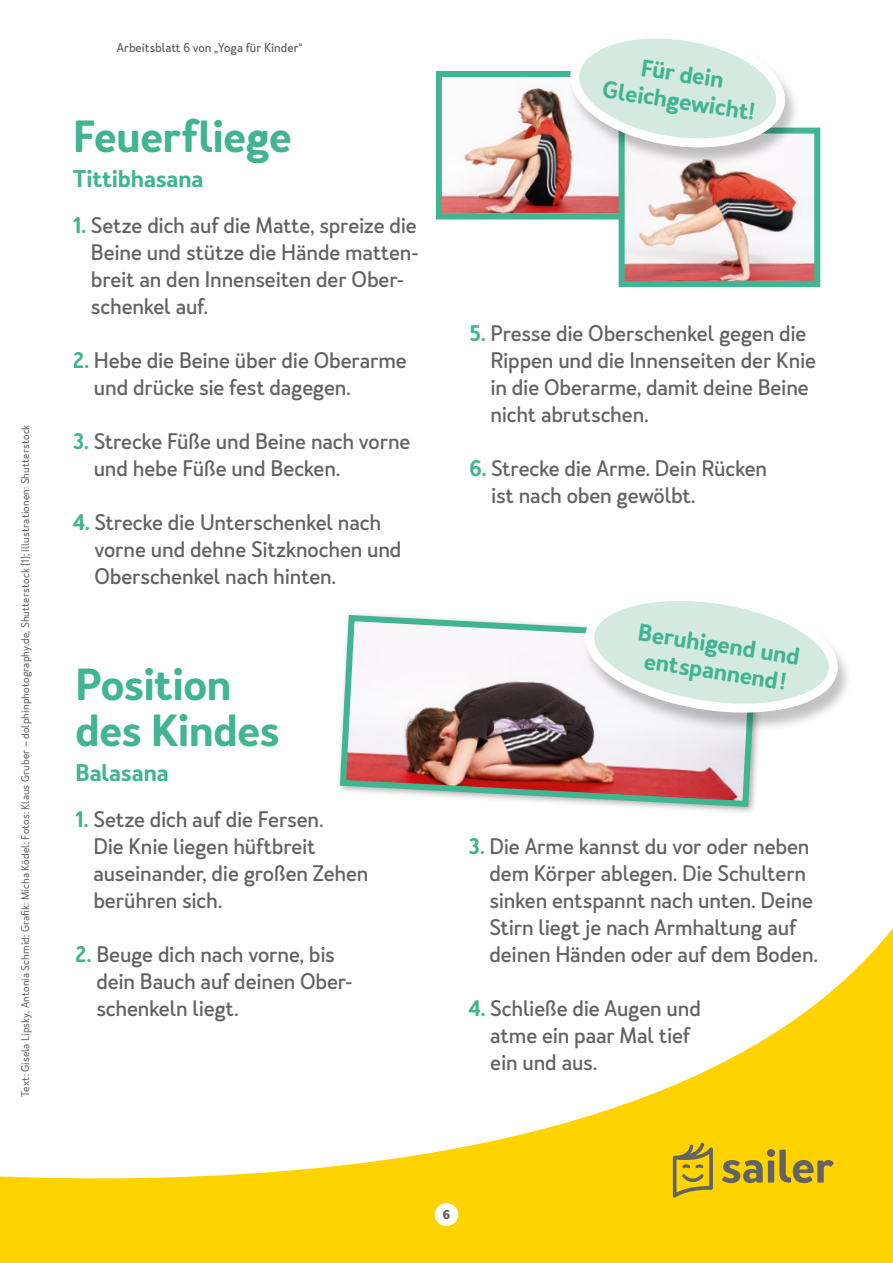
<style>
.page{position:relative;width:893px;height:1263px;background:#fff}
.page>*{position:absolute;margin:0;border:0;box-sizing:border-box;transform-origin:0 0}
.t1{font:600 42px/46.5px "Merlo Neue";letter-spacing:-.015em;color:#41b492}
.t2{font:600 22.5px/27px "Merlo Neue";letter-spacing:-.005em;color:#41b492;text-align:center}
.t3{font:500 21px/27px "Merlo Neue";letter-spacing:-.01em;color:#646363}
.t4{font:500 12px "Merlo Neue";color:#646363}
.t5{font:700 12px "Merlo Neue";color:#646363}
.t6{font:10.5px "Merlo Neue";letter-spacing:.01em;color:#646363}
.s1{font-weight:600;color:#41b492}
</style>
<div class="page">
<svg style="left:0;top:928px;width:893px;height:335px"></svg>
<img style="left:443px;top:88px;width:176px;height:125px">
<div style="left:436px;top:71px;width:200px;height:149px;border:6px solid #41b492"></div>
<img style="left:626px;top:167px;width:187px;height:113px">
<div style="left:619px;top:128px;width:201px;height:159px;border:6px solid #41b492"></div>
<div style="left:568px;top:31px;width:232px;height:136px;background:#000;opacity:.24"></div>
<svg style="left:560px;top:31px;width:235px;height:120px"></svg>
<img style="left:339px;top:614px;width:419px;height:196px">
<div style="left:582px;top:594px;width:271px;height:139px;background:#000;opacity:.24"></div>
<svg style="left:575px;top:594px;width:273px;height:121px"></svg>
<div style="left:435px;top:1203px;width:23px;height:23px;background:#fff;border-radius:50%"></div>
<svg style="left:660px;top:1135px;width:185px;height:80px"></svg>
<p class="t6" style="left:19px;top:1097px;width:674px;rotate:-90deg">Text: Gisela Lipsky, Antonia Schmid; Grafik: Micha Ködel; Fotos: Klaus Gruber – dolphinphotography.de, Shutterstock (1); Illustrationen: Shutterstock</p>
<p class="t4" style="left:117px;top:39px;width:187px">Arbeitsblatt 6 von „Yoga für Kinder“</p>
<h1 class="t1" style="left:73px;top:114px;width:220px">Feuerfliege</h1>
<p class="t2" style="left:73px;top:165px;width:132px">Tittibhasana</p>
<p class="t3" style="left:91px;top:212px;width:329px;text-indent:-18px"><span class="s1">1.</span> Setze dich auf die Matte, spreize die<br>Beine und stütze die Hände matten&shy;breit an den Innenseiten der Ober&shy;schenkel auf.</p>
<p class="t3" style="left:94px;top:347px;width:314px;text-indent:-21px"><span class="s1">2.</span> Hebe die Beine über die Oberarme und drücke sie fest dagegen.</p>
<p class="t3" style="left:94px;top:428px;width:318px;text-indent:-20px"><span class="s1">3.</span> Strecke Füße und Beine nach vorne und hebe Füße und Becken.</p>
<p class="t3" style="left:94px;top:509px;width:309px;text-indent:-21px"><span class="s1">4.</span> Strecke die Unterschenkel nach vorne und dehne Sitzknochen und<br>Oberschenkel nach hinten.</p>
<h1 class="t1" style="left:76px;top:662px;width:205px">Position des Kindes</h1>
<p class="t2" style="left:76px;top:759px;width:95px">Balasana</p>
<p class="t3" style="left:93px;top:806px;width:277px;text-indent:-18px"><span class="s1">1.</span> Setze dich auf die Fersen.<br>Die Knie liegen hüftbreit auseinander, die großen Zehen berühren sich.</p>
<p class="t3" style="left:96px;top:941px;width:258px;text-indent:-21px"><span class="s1">2.</span> Beuge dich nach vorne, bis dein Bauch auf deinen Ober&shy;schenkeln liegt.</p>
<p class="t2" style="left:608px;top:50px;width:155px;rotate:8deg">Für dein<br>Gleichgewicht!</p>
<p class="t3" style="left:490px;top:320px;width:327px;text-indent:-21px"><span class="s1">5.</span> Presse die Oberschenkel gegen die<br>Rippen und die Innenseiten der Knie in die Oberarme, damit deine Beine nicht abrutschen.</p>
<p class="t3" style="left:491px;top:455px;width:277px;text-indent:-22px"><span class="s1">6.</span> Strecke die Arme. Dein Rücken ist nach oben gewölbt.</p>
<p class="t2" style="left:640px;top:620px;width:164px;rotate:8deg">Beruhigend und entspannend!</p>
<p class="t3" style="left:489px;top:833px;width:330px;text-indent:-21px"><span class="s1">3.</span> Die Arme kannst du vor oder neben dem Körper ablegen. Die Schultern sinken entspannt nach unten. Deine Stirn liegt je nach Armhaltung auf deinen Händen oder auf dem Boden.</p>
<p class="t3" style="left:490px;top:995px;width:212px;text-indent:-21px"><span class="s1">4.</span> Schließe die Augen und atme ein paar Mal tief ein und aus.</p>
<p class="t5" style="left:443px;top:1206px;width:9px">6</p>
</div>
